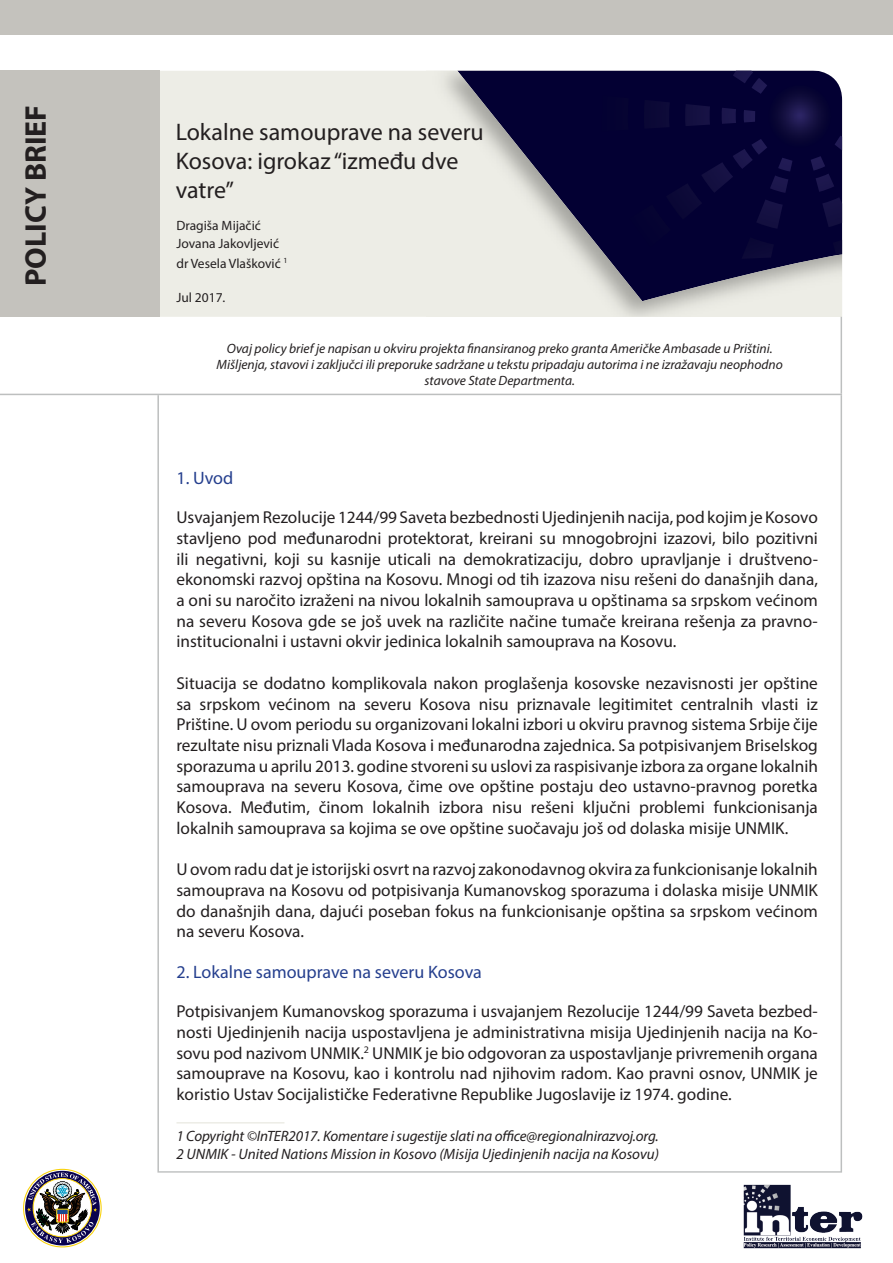
<style>
.page{position:relative;width:893px;height:1263px;background:#fff}
.page>*{position:absolute;margin:0;border:0;box-sizing:border-box;transform-origin:0 0}
.t1{font:700 30px "Myriad Pro";color:#231f20}
.t2{font:24px/28.8px "Myriad Pro";color:#231f20}
.Heading{font:18px "Myriad Pro";color:#253f8e}
.Paragraph{font:17.25px/20.7px "Myriad Pro";color:#231f20;text-align:justify}
.Paragraph_Style_1{font:italic 15px "Myriad Pro";letter-spacing:-.01em;color:#231f20}
.t3{font:italic 13.5px/16.2px "Myriad Pro";color:#231f20;text-align:center}
.t4{font:13.5px "Myriad Pro";color:#231f20}
</style>
<div class="page">
<div style="left:0;top:0;width:893px;height:34px;background:#c4c2bd"></div>
<svg style="left:157px;top:395px;width:685px;height:777px"></svg>
<div style="left:159px;top:71px;width:267px;height:246px;background:#edede6"></div>
<div style="left:0;top:71px;width:159px;height:246px;background:#c4c2bd"></div>
<img style="left:426px;top:71px;width:416px;height:246px">
<img style="left:764px;top:85px;width:71px;height:63px">
<img style="left:835px;top:136px;width:7px;height:14px">
<img style="left:811px;top:156px;width:14px;height:15px">
<img style="left:822px;top:197px;width:20px;height:30px">
<img style="left:816px;top:174px;width:18px;height:18px">
<img style="left:778px;top:158px;width:14px;height:14px">
<img style="left:756px;top:199px;width:27px;height:30px">
<img style="left:770px;top:175px;width:18px;height:18px">
<img style="left:666px;top:183px;width:36px;height:37px">
<img style="left:701px;top:162px;width:32px;height:31px">
<img style="left:733px;top:149px;width:20px;height:20px">
<div style="left:629px;top:204px;width:42px;height:43px;background:#030032"></div>
<img style="left:751px;top:139px;width:16px;height:16px">
<img style="left:721px;top:108px;width:15px;height:16px">
<svg style="left:743px;top:110px;width:12px;height:12px"></svg>
<img style="left:685px;top:104px;width:25px;height:22px">
<img style="left:602px;top:95px;width:27px;height:36px">
<img style="left:644px;top:100px;width:26px;height:29px">
<img style="left:751px;top:78px;width:16px;height:16px">
<img style="left:733px;top:71px;width:20px;height:12px">
<img style="left:833px;top:240px;width:9px;height:14px">
<img style="left:741px;top:237px;width:33px;height:22px">
<hr style="left:176px;top:1122px;width:108px;height:1px;background:#edede6">
<hr style="left:0;top:394px;width:842px;height:1px;background:#bdbfbf">
<hr style="left:841px;top:317px;width:1px;height:77px;background:#bdbfbf">
<img style="left:736px;top:1172px;width:127px;height:77px">
<div style="left:25px;top:1171px;width:75px;height:74px;background:#09024e;border-radius:50%"></div>
<div style="left:23px;top:1169px;width:79px;height:78px;border:1px solid #f9d209;border-radius:50%"></div>
<svg style="left:27px;top:1172px;width:70px;height:71px"></svg>
<p class="t1" style="left:16px;top:286px;width:183px;rotate:-90deg">POLICY BRIEF</p>
<p class="t2" style="left:176px;top:118px;width:310px">Lokalne samouprave na severu<br>Kosova: igrokaz “između dve vatre”</p>
<p class="t4" style="left:176px;top:217px;width:86px">Dragiša Mijačić</p>
<p class="t4" style="left:176px;top:235px;width:104px">Jovana Jakovljević</p>
<p class="t4" style="left:176px;top:255px;width:113px">dr Vesela Vlašković <sup>1</sup></p>
<p class="t4" style="left:176px;top:289px;width:50px">Jul 2017.</p>
<p class="t3" style="left:217px;top:340px;width:568px">Ovaj policy brief je napisan u okviru projekta finansiranog preko granta Američke Ambasade u Prištini.<br>Mišljenja, stavovi i zaključci ili preporuke sadržane u tekstu pripadaju autorima i ne izražavaju neophodno stavove State Departmenta.</p>
<p class="Heading" style="left:176px;top:466px;width:58px">1. Uvod</p>
<p class="Paragraph" style="left:176px;top:507px;width:643px">Usvajanjem Rezolucije 1244/99 Saveta bezbednosti Ujedinjenih nacija, pod kojim je Kosovo stavljeno pod međunarodni protektorat, kreirani su mnogobrojni izazovi, bilo pozitivni ili negativni, koji su kasnije uticali na demokratizaciju, dobro upravljanje i društveno&shy;ekonomski razvoj opština na Kosovu. Mnogi od tih izazova nisu rešeni do današnjih dana, a oni su naročito izraženi na nivou lokalnih samouprava u opštinama sa srpskom većinom na severu Kosova gde se još uvek na različite načine tumače kreirana rešenja za pravno&shy;institucionalni i ustavni okvir jedinica lokalnih samouprava na Kosovu.</p>
<p class="Paragraph" style="left:176px;top:672px;width:643px">Situacija se dodatno komplikovala nakon proglašenja kosovske nezavisnosti jer opštine sa srpskom većinom na severu Kosova nisu priznavale legitimitet centralnih vlasti iz Prištine. U ovom periodu su organizovani lokalni izbori u okviru pravnog sistema Srbije čije rezultate nisu priznali Vlada Kosova i međunarodna zajednica. Sa potpisivanjem Briselskog sporazuma u aprilu 2013. godine stvoreni su uslovi za raspisivanje izbora za organe lokalnih samouprava na severu Kosova, čime ove opštine postaju deo ustavno-pravnog poretka Kosova. Međutim, činom lokalnih izbora nisu rešeni ključni problemi funkcionisanja lokalnih samouprava sa kojima se ove opštine suočavaju još od dolaska misije UNMIK.</p>
<p class="Paragraph" style="left:176px;top:859px;width:643px">U ovom radu dat je istorijski osvrt na razvoj zakonodavnog okvira za funkcionisanje lokalnih samouprava na Kosovu od potpisivanja Kumanovskog sporazuma i dolaska misije UNMIK do današnjih dana, dajući poseban fokus na funkcionisanje opština sa srpskom većinom na severu Kosova.</p>
<p class="Heading" style="left:176px;top:961px;width:307px">2. Lokalne samouprave na severu Kosova</p>
<p class="Paragraph" style="left:176px;top:1001px;width:643px">Potpisivanjem Kumanovskog sporazuma i usvajanjem Rezolucije 1244/99 Saveta bezbed&shy;nosti Ujedinjenih nacija uspostavljena je administrativna misija Ujedinjenih nacija na Ko&shy;sovu pod nazivom UNMIK.<sup>2</sup> UNMIK je bio odgovoran za uspostavljanje privremenih organa samouprave na Kosovu, kao i kontrolu nad njihovim radom. Kao pravni osnov, UNMIK je koristio Ustav Socijalističke Federativne Republike Jugoslavije iz 1974. godine.</p>
<p class="Paragraph_Style_1" style="left:176px;top:1126px;width:484px">1 Copyright ©InTER2017. Komentare i sugestije slati na office@regionalnirazvoj.org.</p>
<p class="Paragraph_Style_1" style="left:176px;top:1144px;width:484px">2 UNMIK - United Nations Mission in Kosovo (Misija Ujedinjenih nacija na Kosovu)</p>
</div>
